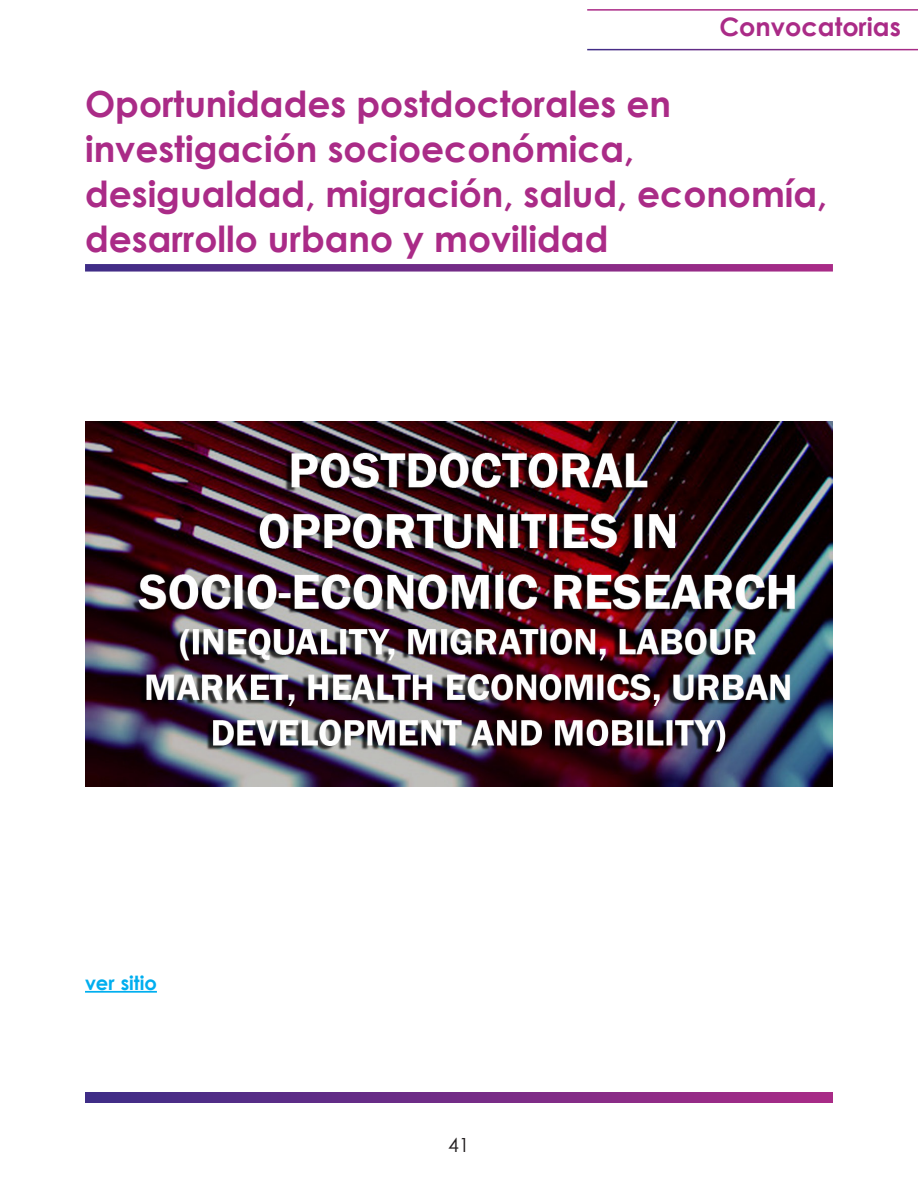
<style>
.page{position:relative;width:918px;height:1188px;background:#fff}
.page>*{position:absolute;margin:0;border:0;box-sizing:border-box;transform-origin:0 0}
.cabeza1Convocatorias{font:700 36px/45px "Century Gothic";color:#aa2b87}
.t1{font:700 25.5px "Century Gothic";color:#aa2b87}
.cuerpoArticulos_sin{font:700 19.5px "Century Gothic";color:#00aeef}
.t2{font:19.5px "Century Gothic";color:#231f20}
</style>
<div class="page">
<hr style="left:587px;top:9px;width:331px;height:2px;background:#aa2b87">
<svg style="left:85px;top:1093px;width:748px;height:10px;background:#732c87"></svg>
<svg style="left:85px;top:264px;width:748px;height:8px;background:#7c398e"></svg>
<img style="left:85px;top:422px;width:748px;height:364px">
<hr style="left:85px;top:991px;width:72px;height:2px;background:#00aeef">
<p class="t1" style="left:719px;top:8px;width:183px">Convocatorias</p>
<p class="cabeza1Convocatorias" style="left:85px;top:79px;width:744px">Oportunidades postdoctorales en investigación socioeconómica, desigualdad, migración, salud, economía, desarrollo urbano y movilidad</p>
<p class="cuerpoArticulos_sin" style="left:85px;top:968px;width:73px">ver sitio</p>
<p class="t2" style="left:448px;top:1131px;width:23px">41</p>
</div>
